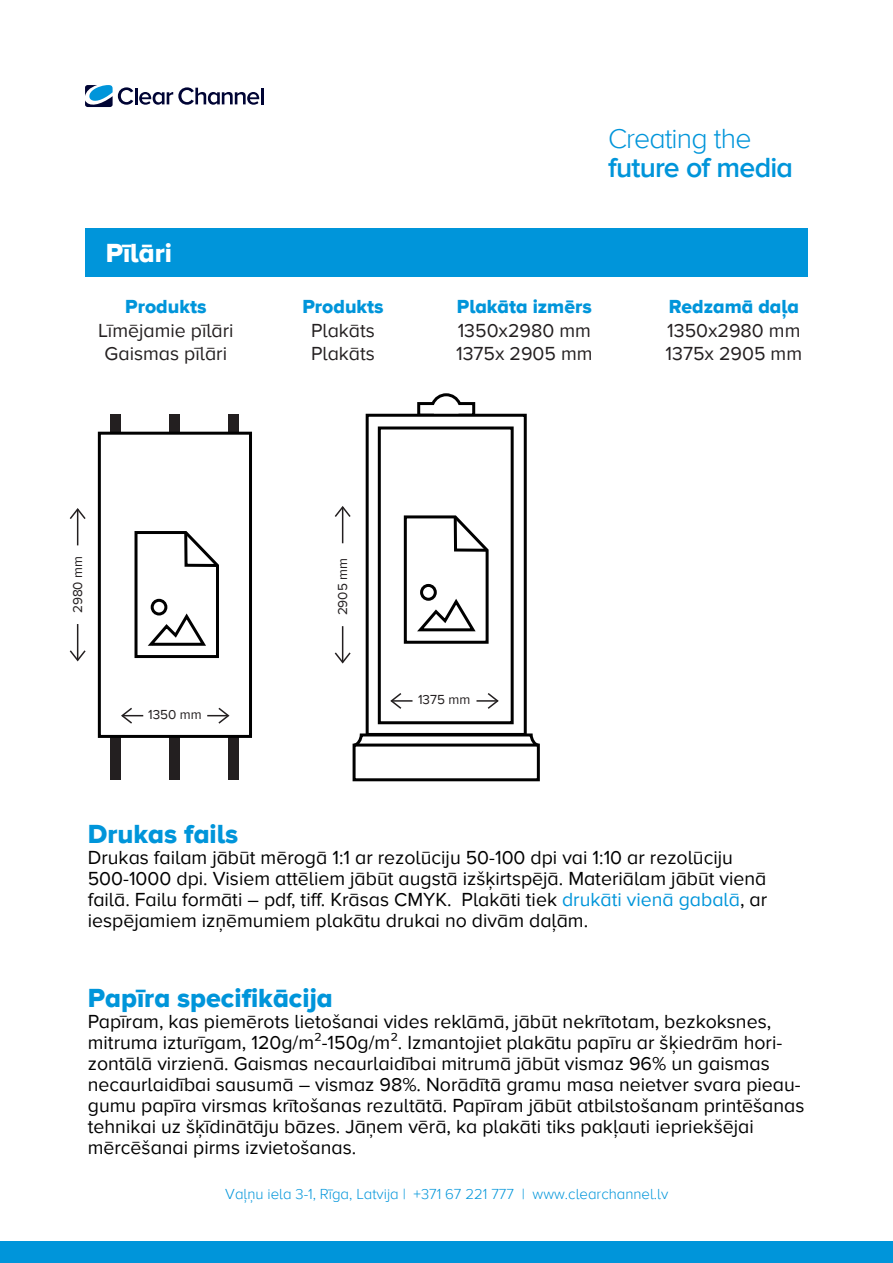
<style>
.page{position:relative;width:893px;height:1263px;background:#fff}
.page>*{position:absolute;margin:0;border:0;box-sizing:border-box;transform-origin:0 0}
.t1{font:600 28.5px "Proxima Alt LV";letter-spacing:-.03em;color:#0095da}
.t2{font:300 28.5px "Proxima Alt LV";letter-spacing:-.035em;color:#0095da}
.t3{font:27px "Proxima Alt LV Extrabld";color:#0095da}
.t4{font:27px "Proxima Alt LV Extrabld";color:#fff}
.t5{font:19.5px/21px "Proxima Alt LV";color:#000}
.t6{font:19.5px/23.4px "Proxima Alt LV";color:#231f20}
.t7{font:19.5px "Proxima Alt LV Extrabld";color:#0095da}
.t8{font:300 15px "Proxima Alt LV";color:#0095da}
.t9{font:13.5px "Proxima Alt LV";color:#231f20}
.s1{color:#0095da}
</style>
<div class="page">
<hr style="left:135px;top:88px;width:3px;height:16px;background:#000434">
<svg style="left:139px;top:87px;width:120px;height:18px"></svg>
<hr style="left:261px;top:88px;width:3px;height:16px;background:#000434">
<svg style="left:85px;top:85px;width:48px;height:22px"></svg>
<div style="left:0;top:1242px;width:893px;height:21px;background:#0095da"></div>
<div style="left:85px;top:228px;width:723px;height:49px;background:#0095da"></div>
<div style="left:110px;top:414px;width:11px;height:366px;background:#231f20"></div>
<div style="left:228px;top:414px;width:11px;height:366px;background:#231f20"></div>
<div style="left:169px;top:414px;width:11px;height:366px;background:#231f20"></div>
<div style="left:98px;top:432px;width:154px;height:306px;background:#fff;border:3px solid #000"></div>
<svg style="left:134px;top:531px;width:85px;height:128px"></svg>
<hr style="left:77px;top:509px;width:1px;height:36px;background:#231f20">
<svg style="left:69px;top:508px;width:17px;height:13px"></svg>
<hr style="left:77px;top:624px;width:1px;height:36px;background:#231f20">
<svg style="left:69px;top:649px;width:17px;height:13px"></svg>
<svg style="left:207px;top:707px;width:23px;height:17px"></svg>
<svg style="left:121px;top:707px;width:22px;height:17px"></svg>
<svg style="left:416px;top:393px;width:61px;height:21px"></svg>
<div style="left:366px;top:414px;width:161px;height:322px;background:#fff;border:3px solid #000"></div>
<div style="left:378px;top:426px;width:136px;height:298px;background:#fff;border:3px solid #000"></div>
<svg style="left:403px;top:515px;width:86px;height:129px"></svg>
<svg style="left:352px;top:732px;width:188px;height:50px"></svg>
<hr style="left:354px;top:743px;width:184px;height:3px;background:#000">
<hr style="left:342px;top:507px;width:1px;height:36px;background:#231f20">
<svg style="left:334px;top:506px;width:17px;height:13px"></svg>
<hr style="left:342px;top:626px;width:1px;height:36px;background:#231f20">
<svg style="left:334px;top:651px;width:17px;height:13px"></svg>
<hr style="left:476px;top:700px;width:21px;height:2px;background:#231f20">
<svg style="left:486px;top:693px;width:13px;height:16px"></svg>
<hr style="left:392px;top:700px;width:20px;height:2px;background:#231f20">
<svg style="left:390px;top:693px;width:13px;height:16px"></svg>
<h2 class="t4" style="left:106px;top:230px;width:68px">Pīlāri</h2>
<p class="t7" style="left:125px;top:290px;width:83px">Produkts</p>
<p class="t6" style="left:98px;top:316px;width:137px;text-align:center">Līmējamie pīlāri<br>Gaismas pīlāri</p>
<p class="t7" style="left:302px;top:290px;width:83px">Produkts</p>
<p class="t6" style="left:311px;top:316px;width:65px">Plakāts<br>Plakāts</p>
<h1 class="t2" style="left:608px;top:115px;width:145px">Creating the</h1>
<h1 class="t1" style="left:608px;top:143px;width:186px">future of media</h1>
<p class="t7" style="left:457px;top:290px;width:136px">Plakāta izmērs</p>
<p class="t6" style="left:456px;top:316px;width:138px">1350x2980 mm<br>1375x 2905 mm</p>
<p class="t7" style="left:669px;top:290px;width:132px">Redzamā daļa</p>
<p class="t6" style="left:666px;top:316px;width:138px">1350x2980 mm<br>1375x 2905 mm</p>
<p class="t9" style="left:66px;top:613px;width:59px;rotate:-90deg">2980 mm</p>
<p class="t9" style="left:148px;top:703px;width:55px">1350 mm</p>
<p class="t9" style="left:331px;top:615px;width:59px;rotate:-90deg">2905 mm</p>
<p class="t9" style="left:418px;top:688px;width:54px">1375 mm</p>
<h2 class="t3" style="left:88px;top:812px;width:152px">Drukas fails</h2>
<p class="t5" style="left:88px;top:845px;width:681px">Drukas failam jābūt mērogā 1:1 ar rezolūciju 50-100 dpi vai 1:10 ar rezolūciju 500-1000 dpi. Visiem attēliem jābūt augstā izšķirtspējā. Materiālam jābūt vienā failā. Failu formāti – pdf, tiff. Krāsas CMYK. Plakāti tiek <span class="s1">drukāti vienā gabalā</span>, ar iespējamiem izņēmumiem plakātu drukai no divām daļām.</p>
<h2 class="t3" style="left:88px;top:975px;width:246px">Papīra specifikācija</h2>
<p class="t5" style="left:88px;top:1008px;width:718px">Papīram, kas piemērots lietošanai vides reklāmā, jābūt nekrītotam, bezkoksnes, mitruma izturīgam, 120g/m²-150g/m². Izmantojiet plakātu papīru ar šķiedrām hori&shy;zontālā virzienā. Gaismas necaurlaidībai mitrumā jābūt vismaz 96% un gaismas necaurlaidībai sausumā – vismaz 98%. Norādītā gramu masa neietver svara pieau&shy;gumu papīra virsmas krītošanas rezultātā. Papīram jābūt atbilstošanam printēšanas tehnikai uz šķīdinātāju bāzes. Jāņem vērā, ka plakāti tiks pakļauti iepriekšējai mērcēšanai pirms izvietošanas.</p>
<p class="t8" style="left:225px;top:1181px;width:444px">Vaļņu iela 3-1, Rīga, Latvija | +371 67 221 777 | www.clearchannel.lv</p>
</div>
